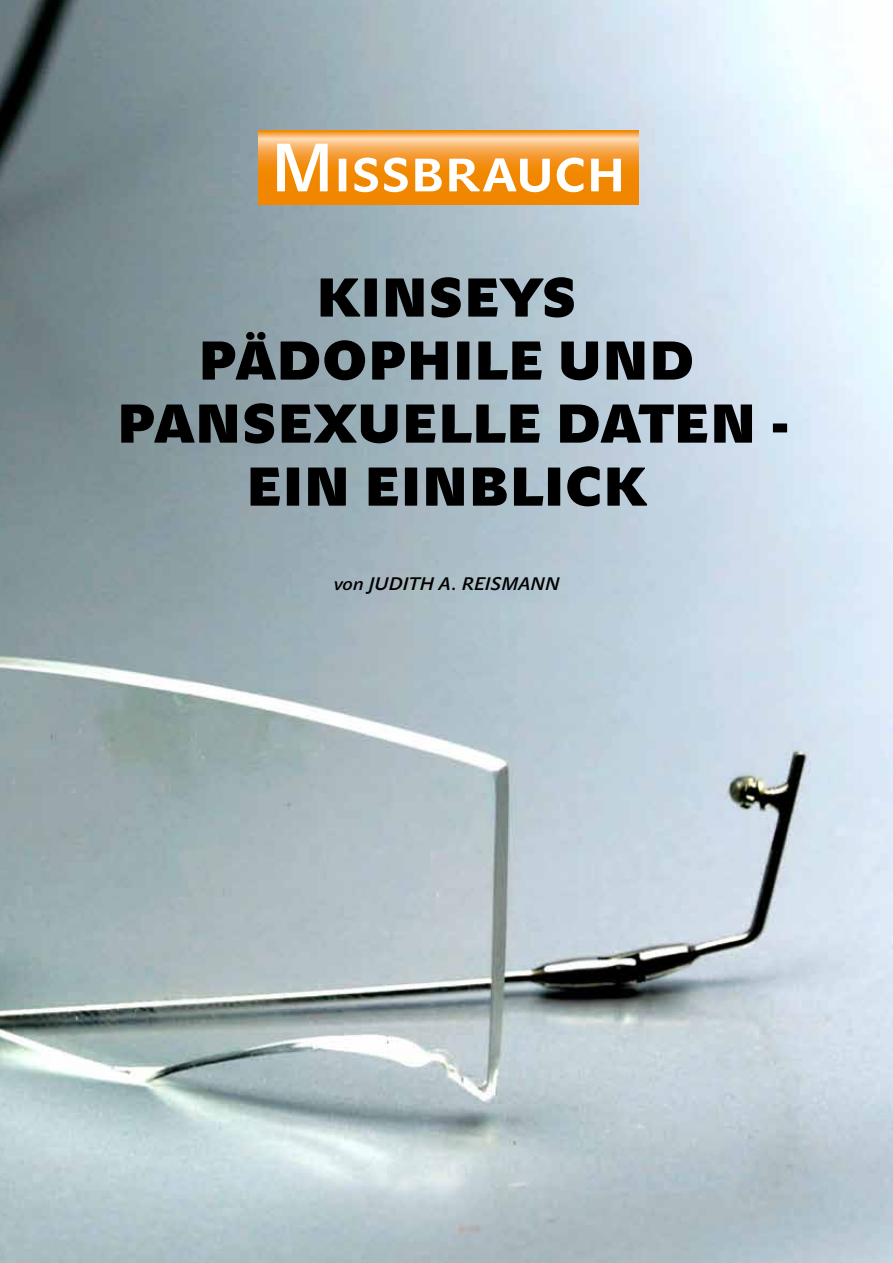
<style>
.page{position:relative;width:893px;height:1263px;background:#fff}
.page>*{position:absolute;margin:0;border:0;box-sizing:border-box;transform-origin:0 0}
.t1{font:67.5px "John Sans Medium Pro";color:#fff}
.t2{font:700 54px/63px "John Sans Heavy Pro";letter-spacing:.005em;color:#000;text-align:center}
.t3{font:italic 18px "John Sans Medium Pro";letter-spacing:.01em;color:#000}
</style>
<div class="page">
<img style="left:0;top:0;width:893px;height:1263px">
<svg style="left:258px;top:131px;width:380px;height:73px;background:#f39828"></svg>
<p class="t1" style="left:271px;top:129px;width:356px">Missbrauch</p>
<p class="t2" style="left:117px;top:267px;width:674px">KINSEYS<br>PÄDOPHILE UND<br>PANSEXUELLE DATEN -<br>EIN EINBLICK</p>
<p class="t3" style="left:334px;top:573px;width:200px">VON JUDITH A. REISMANN</p>
</div>
